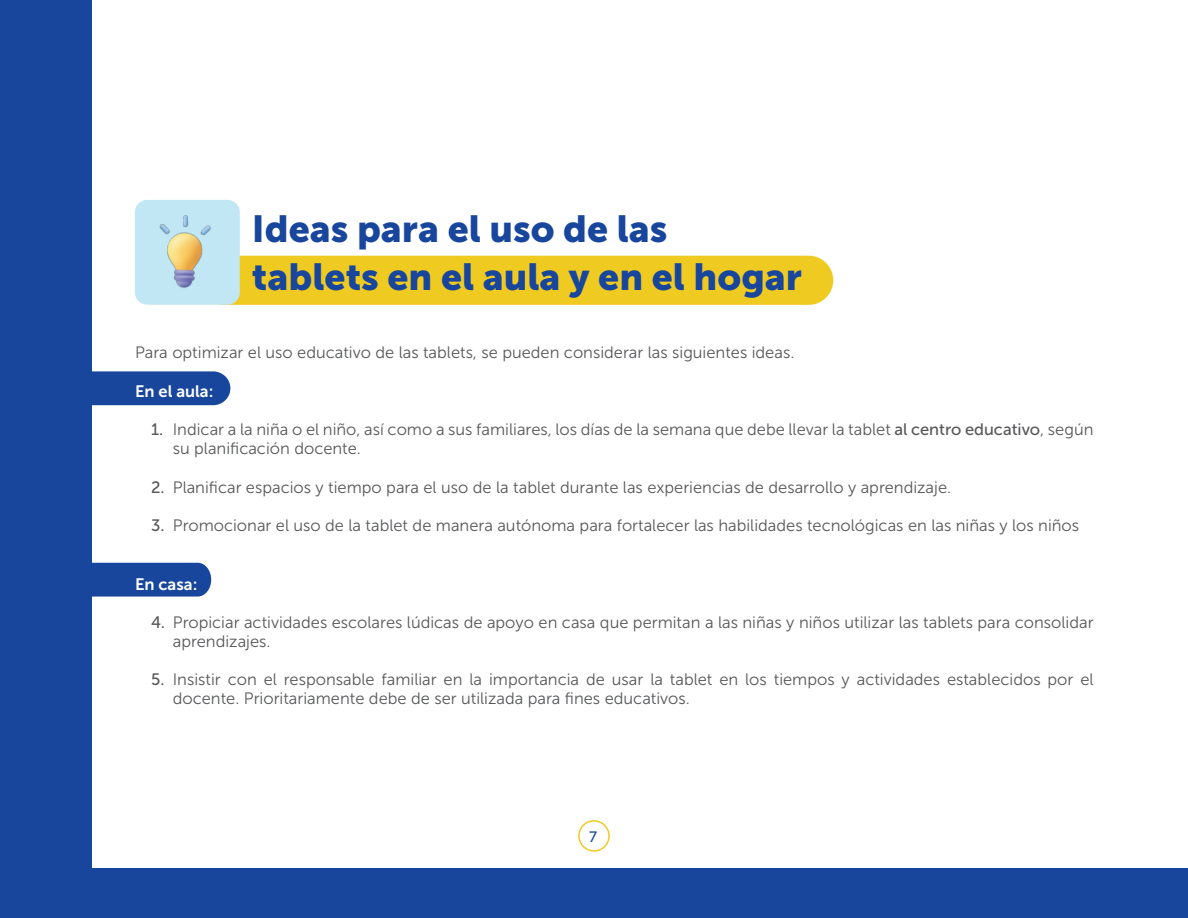
<style>
.page{position:relative;width:1188px;height:918px;background:#fff}
.page>*{position:absolute;margin:0;border:0;box-sizing:border-box;transform-origin:0 0}
.TITULOS{font:37.5px "Museo Sans 900";color:#18469d}
.PARRAFOS{font:16.5px/18.9px "Museo Sans 300";color:#57585a}
.PARRAFOS-2{font:16.5px "Museo Sans 700";color:#fff}
.t1{font:15px "Museo Sans 500";color:#18469d}
.s1{font-family:"Museo Sans 500"}
</style>
<div class="page">
<div style="left:0;top:869px;width:1188px;height:49px;background:#18469d"></div>
<div style="left:578px;top:820px;width:32px;height:32px;border:2px solid #efcb22;border-radius:50%"></div>
<div style="left:200px;top:256px;width:633px;height:49px;background:#efcb22;border-radius:25px"></div>
<div style="left:135px;top:200px;width:105px;height:105px;background:#c1e7f4;border-radius:12px"></div>
<div style="left:44px;top:371px;width:186px;height:34px;background:#18469d;border-radius:17px"></div>
<div style="left:92px;top:563px;width:119px;height:34px;background:#18469d"></div>
<div style="left:0;top:0;width:92px;height:918px;background:#18469d"></div>
<img style="left:159px;top:215px;width:52px;height:73px">
<p class="TITULOS" style="left:252px;top:208px;width:417px">Ideas para el uso de las</p>
<p class="TITULOS" style="left:252px;top:256px;width:552px">tablets en el aula y en el hogar</p>
<p class="PARRAFOS" style="left:135px;top:343px;width:661px">Para optimizar el uso educativo de las tablets, se pueden considerar las siguientes ideas.</p>
<p class="PARRAFOS-2" style="left:135px;top:382px;width:80px">En el aula:</p>
<p class="PARRAFOS" style="left:173px;top:420px;width:922px;text-indent:-22px"><span class="s1">1.</span> Indicar a la niña o el niño, así como a sus familiares, los días de la semana que debe llevar la tablet <span class="s1">al centro educativo</span>, según su planificación docente.</p>
<p class="PARRAFOS" style="left:151px;top:478px;width:802px"><span class="s1">2.</span> Planificar espacios y tiempo para el uso de la tablet durante las experiencias de desarrollo y aprendizaje.</p>
<p class="PARRAFOS" style="left:151px;top:516px;width:930px"><span class="s1">3.</span> Promocionar el uso de la tablet de manera autónoma para fortalecer las habilidades tecnológicas en las niñas y los niños</p>
<p class="PARRAFOS-2" style="left:135px;top:575px;width:64px">En casa:</p>
<p class="PARRAFOS" style="left:173px;top:613px;width:922px;text-indent:-22px"><span class="s1">4.</span> Propiciar actividades escolares lúdicas de apoyo en casa que permitan a las niñas y niños utilizar las tablets para consolidar aprendizajes.</p>
<p class="PARRAFOS" style="left:173px;top:670px;width:922px;text-indent:-22px"><span class="s1">5.</span> Insistir con el responsable familiar en la importancia de usar la tablet en los tiempos y actividades establecidos por el docente. Prioritariamente debe de ser utilizada para fines educativos.</p>
<p class="t1" style="left:589px;top:828px;width:9px">7</p>
</div>
